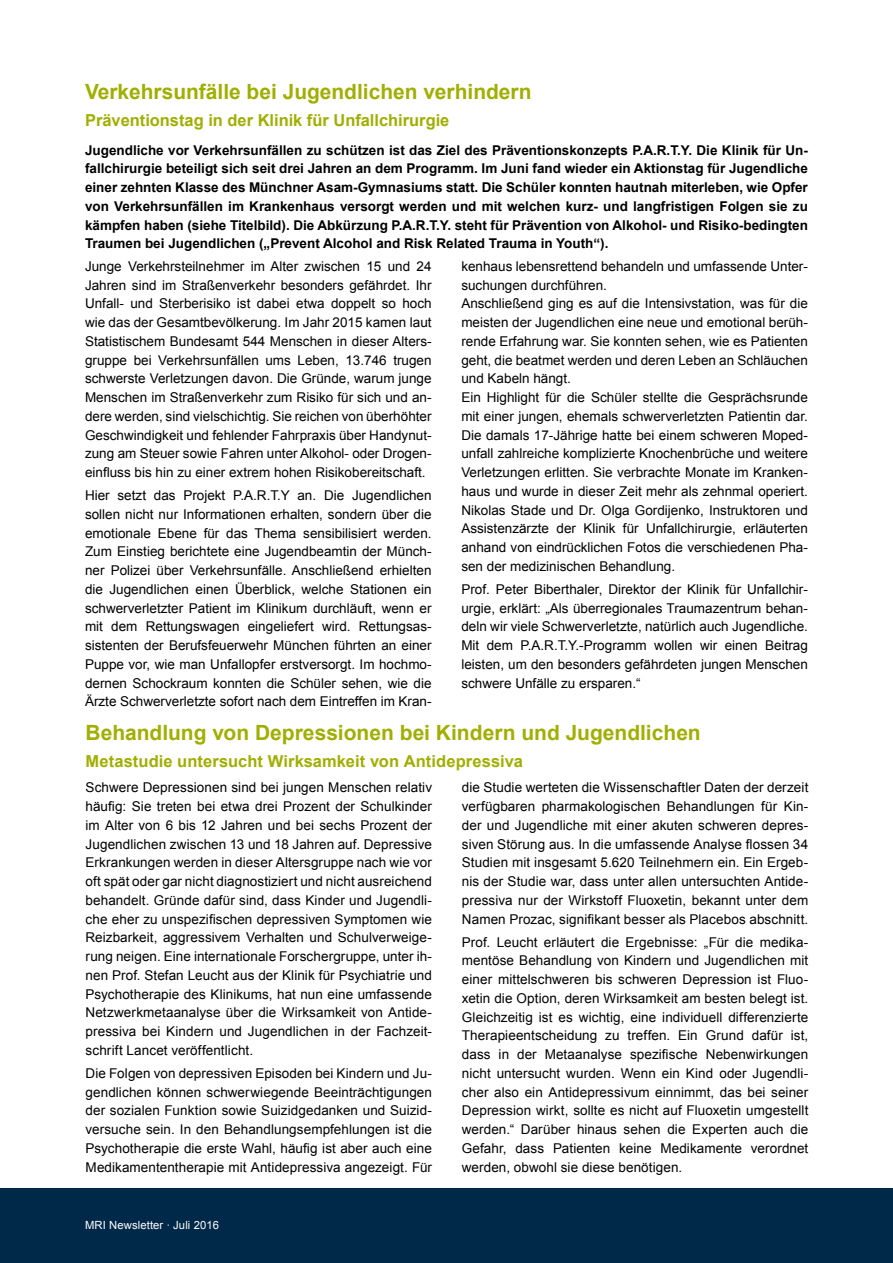
<style>
.page{position:relative;width:893px;height:1263px;background:#fff}
.page>*{position:absolute;margin:0;border:0;box-sizing:border-box;transform-origin:0 0}
.t1{font:700 21px "Arial";color:#a0af00}
.t2{font:700 16.5px "Arial";color:#a0af00}
.t3{font:13.5px/18.8px "Arial";color:#000;text-align:justify}
.t4{font:700 13.5px/18.6px "Arial";color:#000;text-align:justify}
.t5{font:11.25px "Arial";letter-spacing:.01em;color:#fff}
</style>
<div class="page">
<div style="left:0;top:1188px;width:893px;height:75px;background:#002848"></div>
<h1 class="t1" style="left:85px;top:78px;width:448px">Verkehrsunfälle bei Jugendlichen verhindern</h1>
<p class="t2" style="left:85px;top:109px;width:366px">Präventionstag in der Klinik für Unfallchirurgie</p>
<p class="t4" style="left:85px;top:141px;width:724px">Jugendliche vor Verkehrsunfällen zu schützen ist das Ziel des Präventionskonzepts P.A.R.T.Y. Die Klinik für Un&shy;fallchirurgie beteiligt sich seit drei Jahren an dem Programm. Im Juni fand wieder ein Aktionstag für Jugendliche einer zehnten Klasse des Münchner Asam-Gymnasiums statt. Die Schüler konnten hautnah miterleben, wie Opfer von Verkehrsunfällen im Krankenhaus versorgt werden und mit welchen kurz- und langfristigen Folgen sie zu kämpfen haben (siehe Titelbild). Die Abkürzung P.A.R.T.Y. steht für Prävention von Alkohol- und Risiko-bedingten Traumen bei Jugendlichen („Prevent Alcohol and Risk Related Trauma in Youth“).</p>
<p class="t3" style="left:85px;top:257px;width:348px">Junge Verkehrsteilnehmer im Alter zwischen 15 und 24<br>Jahren sind im Straßenverkehr besonders gefährdet. Ihr Unfall- und Sterberisiko ist dabei etwa doppelt so hoch wie das der Gesamtbevölkerung. Im Jahr 2015 kamen laut Statistischem Bundesamt 544 Menschen in dieser Alters&shy;gruppe bei Verkehrsunfällen ums Leben, 13.746 trugen schwerste Verletzungen davon. Die Gründe, warum junge Menschen im Straßenverkehr zum Risiko für sich und an&shy;dere werden, sind vielschichtig. Sie reichen von überhöhter Geschwindigkeit und fehlender Fahrpraxis über Handynut&shy;zung am Steuer sowie Fahren unter Alkohol- oder Drogen&shy;einfluss bis hin zu einer extrem hohen Risikobereitschaft.</p>
<p class="t3" style="left:85px;top:486px;width:348px">Hier setzt das Projekt P.A.R.T.Y an. Die Jugendlichen sollen nicht nur Informationen erhalten, sondern über die emotionale Ebene für das Thema sensibilisiert werden.<br>Zum Einstieg berichtete eine Jugendbeamtin der Münch&shy;ner Polizei über Verkehrsunfälle. Anschließend erhielten die Jugendlichen einen Überblick, welche Stationen ein schwerverletzter Patient im Klinikum durchläuft, wenn er mit dem Rettungswagen eingeliefert wird. Rettungsas&shy;sistenten der Berufsfeuerwehr München führten an einer Puppe vor, wie man Unfallopfer erstversorgt. Im hochmo&shy;dernen Schockraum konnten die Schüler sehen, wie die Ärzte Schwerverletzte sofort nach dem Eintreffen im Kran-</p>
<p class="t3" style="left:461px;top:257px;width:348px;text-align:left">kenhaus lebensrettend behandeln und umfassende Unter&shy;suchungen durchführen.<br>Anschließend ging es auf die Intensivstation, was für die meisten der Jugendlichen eine neue und emotional berüh&shy;rende Erfahrung war. Sie konnten sehen, wie es Patienten geht, die beatmet werden und deren Leben an Schläuchen und Kabeln hängt.<br>Ein Highlight für die Schüler stellte die Gesprächsrunde mit einer jungen, ehemals schwerverletzten Patientin dar.<br>Die damals 17-Jährige hatte bei einem schweren Moped&shy;unfall zahlreiche komplizierte Knochenbrüche und weitere Verletzungen erlitten. Sie verbrachte Monate im Kranken&shy;haus und wurde in dieser Zeit mehr als zehnmal operiert.<br>Nikolas Stade und Dr. Olga Gordijenko, Instruktoren und Assistenzärzte der Klinik für Unfallchirurgie, erläuterten anhand von eindrücklichen Fotos die verschiedenen Pha&shy;sen der medizinischen Behandlung.</p>
<p class="t3" style="left:461px;top:580px;width:348px">Prof. Peter Biberthaler, Direktor der Klinik für Unfallchir&shy;urgie, erklärt: „Als überregionales Traumazentrum behan&shy;deln wir viele Schwerverletzte, natürlich auch Jugendliche.<br>Mit dem P.A.R.T.Y.-Programm wollen wir einen Beitrag leisten, um den besonders gefährdeten jungen Menschen schwere Unfälle zu ersparen.“</p>
<h1 class="t1" style="left:86px;top:719px;width:617px">Behandlung von Depressionen bei Kindern und Jugendlichen</h1>
<p class="t2" style="left:86px;top:750px;width:439px">Metastudie untersucht Wirksamkeit von Antidepressiva</p>
<p class="t3" style="left:86px;top:778px;width:348px">Schwere Depressionen sind bei jungen Menschen relativ häufig: Sie treten bei etwa drei Prozent der Schulkinder im Alter von 6 bis 12 Jahren und bei sechs Prozent der Jugendlichen zwischen 13 und 18 Jahren auf. Depressive Erkrankungen werden in dieser Altersgruppe nach wie vor oft spät oder gar nicht diagnostiziert und nicht ausreichend behandelt. Gründe dafür sind, dass Kinder und Jugendli&shy;che eher zu unspezifischen depressiven Symptomen wie Reizbarkeit, aggressivem Verhalten und Schulverweige&shy;rung neigen. Eine internationale Forschergruppe, unter ih&shy;nen Prof. Stefan Leucht aus der Klinik für Psychiatrie und Psychotherapie des Klinikums, hat nun eine umfassende Netzwerkmetaanalyse über die Wirksamkeit von Antide&shy;pressiva bei Kindern und Jugendlichen in der Fachzeit&shy;schrift Lancet veröffentlicht.</p>
<p class="t3" style="left:86px;top:1064px;width:348px">Die Folgen von depressiven Episoden bei Kindern und Ju&shy;gendlichen können schwerwiegende Beeinträchtigungen der sozialen Funktion sowie Suizidgedanken und Suizid&shy;versuche sein. In den Behandlungsempfehlungen ist die Psychotherapie die erste Wahl, häufig ist aber auch eine Medikamententherapie mit Antidepressiva angezeigt. Für</p>
<p class="t5" style="left:85px;top:1217px;width:136px">MRI Newsletter ∙ Juli 2016--</p>
<p class="t3" style="left:462px;top:778px;width:348px">die Studie werteten die Wissenschaftler Daten der derzeit verfügbaren pharmakologischen Behandlungen für Kin&shy;der und Jugendliche mit einer akuten schweren depres&shy;siven Störung aus. In die umfassende Analyse flossen 34<br>Studien mit insgesamt 5.620 Teilnehmern ein. Ein Ergeb&shy;nis der Studie war, dass unter allen untersuchten Antide&shy;pressiva nur der Wirkstoff Fluoxetin, bekannt unter dem Namen Prozac, signifikant besser als Placebos abschnitt.</p>
<p class="t3" style="left:462px;top:933px;width:348px">Prof. Leucht erläutert die Ergebnisse: „Für die medika&shy;mentöse Behandlung von Kindern und Jugendlichen mit einer mittelschweren bis schweren Depression ist Fluo&shy;xetin die Option, deren Wirksamkeit am besten belegt ist.<br>Gleichzeitig ist es wichtig, eine individuell differenzierte Therapieentscheidung zu treffen. Ein Grund dafür ist, dass in der Metaanalyse spezifische Nebenwirkungen nicht untersucht wurden. Wenn ein Kind oder Jugendli&shy;cher also ein Antidepressivum einnimmt, das bei seiner Depression wirkt, sollte es nicht auf Fluoxetin umgestellt werden.“ Darüber hinaus sehen die Experten auch die Gefahr, dass Patienten keine Medikamente verordnet werden, obwohl sie diese benötigen.</p>
</div>
